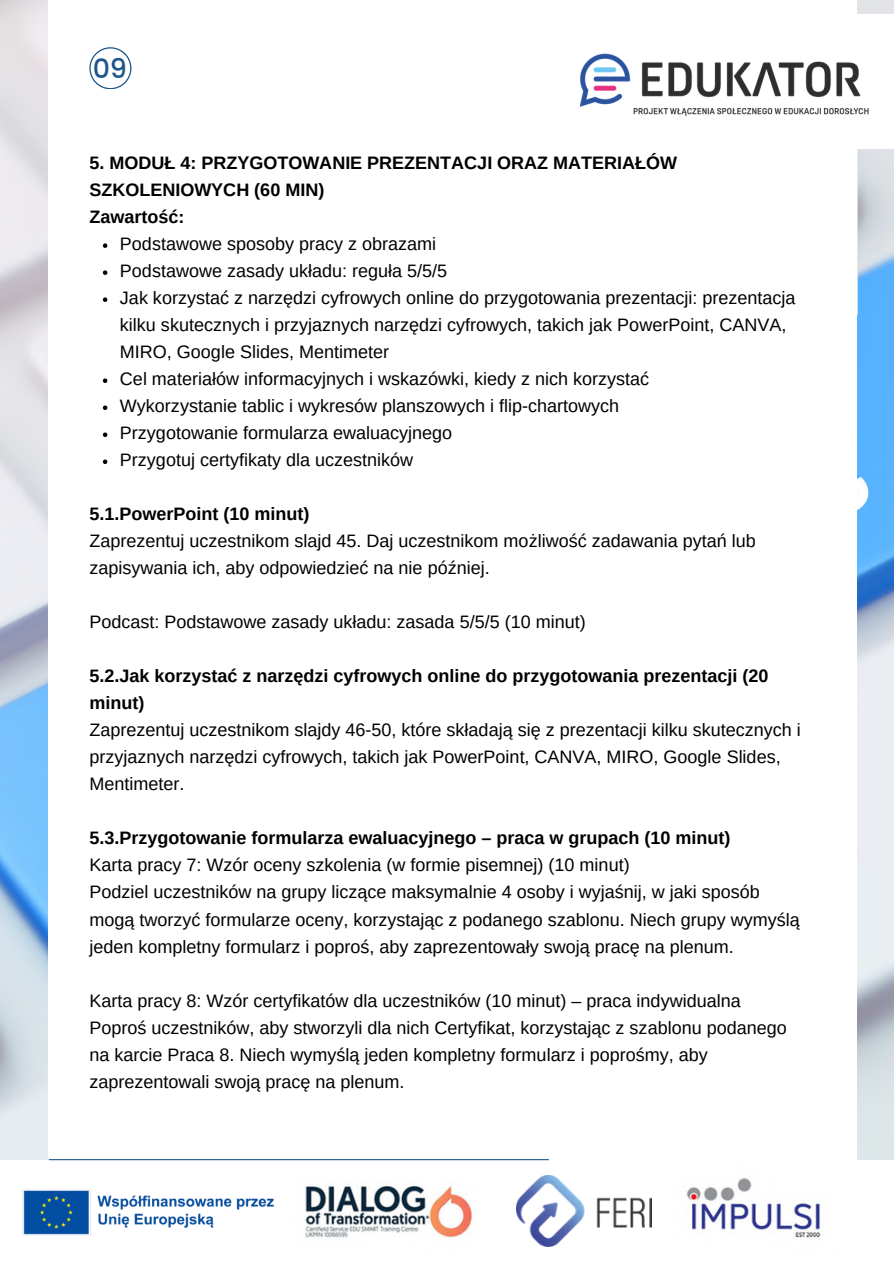
<style>
.page{position:relative;width:894px;height:1264px;background:#fff}
.page>*{position:absolute;margin:0;border:0;box-sizing:border-box;transform-origin:0 0}
.t1{font:500 27px "Poppins";color:#20578b}
.t2{font:18px/27px "Arimo";color:#000}
.t3{font:700 18px/27px "Arimo";color:#000}
</style>
<div class="page">
<img style="left:0;top:0;width:893px;height:1160px">
<div style="left:49px;top:0;width:808px;height:1263px;background:#fff"></div>
<svg style="left:103px;top:243px;width:4px;height:5px"></svg>
<svg style="left:103px;top:270px;width:4px;height:5px"></svg>
<svg style="left:103px;top:297px;width:4px;height:5px"></svg>
<svg style="left:103px;top:378px;width:4px;height:5px"></svg>
<svg style="left:103px;top:405px;width:4px;height:5px"></svg>
<svg style="left:103px;top:432px;width:4px;height:5px"></svg>
<svg style="left:103px;top:459px;width:4px;height:5px"></svg>
<img style="left:686px;top:1178px;width:135px;height:60px">
<img style="left:516px;top:1175px;width:135px;height:71px">
<img style="left:305px;top:1184px;width:168px;height:54px">
<hr style="left:49px;top:1159px;width:499px;height:1px;background:#20578b">
<svg style="left:89px;top:47px;width:42px;height:42px"></svg>
<div style="left:539px;top:14px;width:354px;height:134px;background:#fff"></div>
<img style="left:579px;top:53px;width:290px;height:64px">
<img style="left:22px;top:1189px;width:252px;height:47px">
<p class="t1" style="left:93px;top:53px;width:36px">09</p>
<p class="t3" style="left:89px;top:149px;width:589px">5. MODUŁ 4: PRZYGOTOWANIE PREZENTACJI ORAZ MATERIAŁÓW<br>SZKOLENIOWYCH (60 MIN)<br>Zawartość:</p>
<p class="t2" style="left:120px;top:230px;width:676px">Podstawowe sposoby pracy z obrazami<br>Podstawowe zasady układu: reguła 5/5/5<br>Jak korzystać z narzędzi cyfrowych online do przygotowania prezentacji: prezentacja kilku skutecznych i przyjaznych narzędzi cyfrowych, takich jak PowerPoint, CANVA, MIRO, Google Slides, Mentimeter<br>Cel materiałów informacyjnych i wskazówki, kiedy z nich korzystać<br>Wykorzystanie tablic i wykresów planszowych i flip-chartowych<br>Przygotowanie formularza ewaluacyjnego<br>Przygotuj certyfikaty dla uczestników</p>
<p class="t3" style="left:89px;top:500px;width:221px">5.1.PowerPoint (10 minut)</p>
<p class="t2" style="left:89px;top:527px;width:667px">Zaprezentuj uczestnikom slajd 45. Daj uczestnikom możliwość zadawania pytań lub zapisywania ich, aby odpowiedzieć na nie później.</p>
<p class="t2" style="left:89px;top:608px;width:497px">Podcast: Podstawowe zasady układu: zasada 5/5/5 (10 minut)</p>
<p class="t3" style="left:89px;top:662px;width:680px">5.2.Jak korzystać z narzędzi cyfrowych online do przygotowania prezentacji (20 minut)</p>
<p class="t2" style="left:89px;top:716px;width:712px">Zaprezentuj uczestnikom slajdy 46-50, które składają się z prezentacji kilku skutecznych i przyjaznych narzędzi cyfrowych, takich jak PowerPoint, CANVA, MIRO, Google Slides,<br>Mentimeter.</p>
<p class="t3" style="left:89px;top:824px;width:642px">5.3.Przygotowanie formularza ewaluacyjnego – praca w grupach (10 minut)</p>
<p class="t2" style="left:89px;top:851px;width:711px">Karta pracy 7: Wzór oceny szkolenia (w formie pisemnej) (10 minut)<br>Podziel uczestników na grupy liczące maksymalnie 4 osoby i wyjaśnij, w jaki sposób mogą tworzyć formularze oceny, korzystając z podanego szablonu. Niech grupy wymyślą jeden kompletny formularz i poproś, aby zaprezentowały swoją pracę na plenum.</p>
<p class="t2" style="left:89px;top:986px;width:698px">Karta pracy 8: Wzór certyfikatów dla uczestników (10 minut) – praca indywidualna Poproś uczestników, aby stworzyli dla nich Certyfikat, korzystając z szablonu podanego na karcie Praca 8. Niech wymyślą jeden kompletny formularz i poprośmy, aby zaprezentowali swoją pracę na plenum.</p>
</div>
